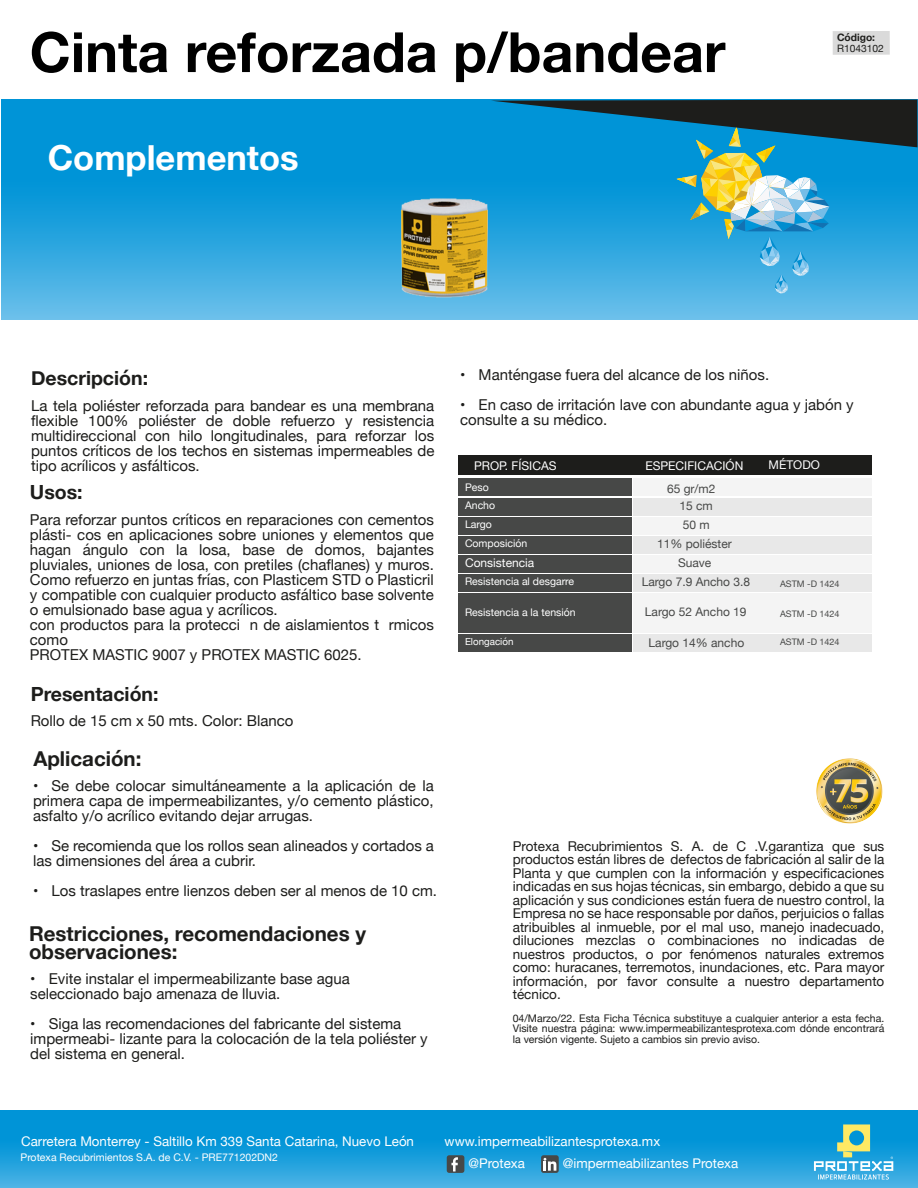
<style>
.page{position:relative;width:918px;height:1188px;background:#fff}
.page>*{position:absolute;margin:0;border:0;box-sizing:border-box;transform-origin:0 0}
.t1{font:700 55.5px "Helvetica Neue";color:#000}
.t2{font:700 34.5px "Helvetica Neue";color:#fff}
.t3{font:700 20.55px/18px "Helvetica Neue";color:#1d1d1b}
.t4{font:700 19.5px "Helvetica Neue";color:#1d1d1b}
.t5{font:15px/15px "Helvetica Neue";color:#1d1d1b}
.t6{font:13.5px/13.5px "Helvetica Neue";color:#1d1d1b;text-align:justify}
.t7{font:13.35px "Helvetica Neue";color:#fff}
.t8{font:12px "Helvetica Neue";color:#474847}
.t9{font:12px "Helvetica Neue";color:#fff}
.t10{font:10.5px/10.5px "Helvetica Neue";color:#1d1d1b;text-align:justify}
.t11{font:10.5px/18.6px "Helvetica Neue";color:#fff}
.t12{font:10.2px "Helvetica Neue";color:#1d1d1b}
.t13{font:700 10.2px "Helvetica Neue";color:#1d1d1b}
.t14{font:9.75px "Helvetica Neue";color:#fff}
.t15{font:9px "Helvetica Neue";color:#474847}
</style>
<div class="page">
<svg style="left:0;top:1111px;width:917px;height:77px;background:#179ddb"></svg>
<svg style="left:814px;top:1124px;width:79px;height:56px;background:#53b3cd"></svg>
<div style="left:447px;top:1155px;width:17px;height:18px;background:#474847;border-radius:2px"></div>
<svg style="left:451px;top:1157px;width:7px;height:15px"></svg>
<svg style="left:541px;top:1155px;width:18px;height:18px"></svg>
<svg style="left:544px;top:1158px;width:12px;height:13px"></svg>
<div style="left:833px;top:31px;width:57px;height:24px;background:#dadada"></div>
<svg style="left:1px;top:100px;width:917px;height:219px;background:#24a2dd"></svg>
<img style="left:817px;top:758px;width:65px;height:66px">
<div style="left:633px;top:556px;width:239px;height:17px;background:#f4f4f4"></div>
<div style="left:633px;top:575px;width:239px;height:17px;background:#e8e8e8"></div>
<div style="left:633px;top:594px;width:239px;height:39px;background:#f4f4f4"></div>
<div style="left:633px;top:634px;width:239px;height:17px;background:#e8e8e8"></div>
<div style="left:633px;top:517px;width:239px;height:18px;background:#f4f4f4"></div>
<div style="left:633px;top:536px;width:239px;height:18px;background:#e8e8e8"></div>
<div style="left:633px;top:498px;width:239px;height:17px;background:#e8e8e8"></div>
<div style="left:458px;top:456px;width:414px;height:19px;background:#1d1d1b"></div>
<div style="left:458px;top:556px;width:174px;height:17px;background:#474847"></div>
<div style="left:458px;top:575px;width:174px;height:17px;background:#474847"></div>
<div style="left:458px;top:594px;width:174px;height:39px;background:#474847"></div>
<div style="left:458px;top:634px;width:174px;height:17px;background:#474847"></div>
<div style="left:458px;top:517px;width:174px;height:18px;background:#474847"></div>
<div style="left:458px;top:536px;width:174px;height:18px;background:#474847"></div>
<div style="left:458px;top:498px;width:174px;height:17px;background:#474847"></div>
<div style="left:458px;top:478px;width:174px;height:18px;background:#474847"></div>
<div style="left:633px;top:478px;width:239px;height:18px;background:#f4f4f4"></div>
<img style="left:386px;top:186px;width:118px;height:118px">
<svg style="left:491px;top:100px;width:426px;height:193px;background:#2b93be"></svg>
<h1 class="t1" style="left:30px;top:9px;width:697px">Cinta reforzada p/bandear</h1>
<h2 class="t2" style="left:48px;top:130px;width:252px">Complementos</h2>
<p class="t13" style="left:837px;top:30px;width:40px">Código:</p>
<p class="t12" style="left:837px;top:41px;width:48px">R1043102</p>
<h3 class="t4" style="left:31px;top:363px;width:118px">Descripción:</h3>
<p class="t5" style="left:31px;top:399px;width:405px;text-align:justify">La tela poliéster reforzada para bandear es una membrana flexible 100% poliéster de doble refuerzo y resistencia multidireccional con hilo longitudinales, para reforzar los puntos críticos de los techos en sistemas impermeables de tipo acrílicos y asfálticos.</p>
<h3 class="t4" style="left:30px;top:477px;width:54px">Usos:</h3>
<p class="t5" style="left:30px;top:513px;width:406px">Para reforzar puntos críticos en reparaciones con cementos plásti- cos en aplicaciones sobre uniones y elementos que hagan ángulo con la losa, base de domos, bajantes pluviales, uniones de losa, con pretiles (chaflanes) y muros.<br>Como refuerzo en juntas frías, con Plasticem STD o Plasticril y compatible con cualquier producto asfáltico base solvente o emulsionado base agua y acrílicos.<br>con productos para la protecci n de aislamientos t rmicos como<br>PROTEX MASTIC 9007 y PROTEX MASTIC 6025.</p>
<h3 class="t4" style="left:31px;top:678px;width:129px">Presentación:</h3>
<p class="t5" style="left:31px;top:714px;width:264px">Rollo de 15 cm x 50 mts. Color: Blanco</p>
<h3 class="t3" style="left:33px;top:750px;width:110px">Aplicación:</h3>
<p class="t5" style="left:33px;top:779px;width:402px;text-align:justify">• Se debe colocar simultáneamente a la aplicación de la primera capa de impermeabilizantes, y/o cemento plástico, asfalto y/o acrílico evitando dejar arrugas.</p>
<p class="t5" style="left:33px;top:839px;width:402px">• Se recomienda que los rollos sean alineados y cortados a las dimensiones del área a cubrir.</p>
<p class="t5" style="left:33px;top:884px;width:406px">• Los traslapes entre lienzos deben ser al menos de 10 cm.</p>
<h3 class="t3" style="left:29px;top:925px;width:339px">Restricciones, recomendaciones y observaciones:</h3>
<p class="t5" style="left:30px;top:972px;width:321px">• Evite instalar el impermeabilizante base agua seleccionado bajo amenaza de lluvia.</p>
<p class="t5" style="left:30px;top:1017px;width:399px">• Siga las recomendaciones del fabricante del sistema impermeabi- lizante para la colocación de la tela poliéster y del sistema en general.</p>
<p class="t5" style="left:460px;top:368px;width:311px">• Manténgase fuera del alcance de los niños.</p>
<p class="t5" style="left:460px;top:398px;width:395px">• En caso de irritación lave con abundante agua y jabón y consulte a su médico.</p>
<p class="t9" style="left:474px;top:457px;width:84px">PROP. FÍSICAS</p>
<p class="t11" style="left:465px;top:478px;width:32px">Peso<br>Ancho</p>
<p class="t9" style="left:645px;top:457px;width:99px">ESPECIFICACIÓN</p>
<p class="t8" style="left:667px;top:480px;width:50px">65 gr/m2</p>
<p class="t8" style="left:679px;top:497px;width:35px">15 cm</p>
<p class="t11" style="left:465px;top:515px;width:28px">Largo</p>
<p class="t8" style="left:683px;top:516px;width:28px">50 m</p>
<p class="t11" style="left:465px;top:534px;width:64px">Composición</p>
<p class="t8" style="left:657px;top:535px;width:76px">11% poliéster</p>
<p class="t9" style="left:465px;top:555px;width:71px">Consistencia</p>
<p class="t8" style="left:678px;top:555px;width:35px">Suave</p>
<p class="t11" style="left:465px;top:573px;width:111px">Resistencia al desgarre</p>
<p class="t8" style="left:642px;top:573px;width:110px">Largo 7.9 Ancho 3.8</p>
<p class="t11" style="left:465px;top:604px;width:112px">Resistencia a la tensión</p>
<p class="t8" style="left:645px;top:604px;width:103px">Largo 52 Ancho 19</p>
<p class="t14" style="left:465px;top:635px;width:50px">Elongación</p>
<p class="t8" style="left:649px;top:634px;width:97px">Largo 14% ancho</p>
<p class="t9" style="left:769px;top:456px;width:53px">MÉTODO</p>
<p class="t15" style="left:780px;top:577px;width:61px">ASTM -D 1424</p>
<p class="t15" style="left:780px;top:607px;width:61px">ASTM -D 1424</p>
<p class="t15" style="left:780px;top:636px;width:61px">ASTM -D 1424</p>
<p class="t6" style="left:513px;top:840px;width:373px">Protexa Recubrimientos S. A. de C .V.garantiza que sus productos están libres de defectos de fabricación al salir de la Planta y que cumplen con la información y especificaciones indicadas en sus hojas técnicas, sin embargo, debido a que su aplicación y sus condiciones están fuera de nuestro control, la Empresa no se hace responsable por daños, perjuicios o fallas atribuibles al inmueble, por el mal uso, manejo inadecuado, diluciones mezclas o combinaciones no indicadas de nuestros productos, o por fenómenos naturales extremos como: huracanes, terremotos, inundaciones, etc. Para mayor información, por favor consulte a nuestro departamento técnico.</p>
<p class="t10" style="left:513px;top:1013px;width:373px">04/Marzo/22. Esta Ficha Técnica substituye a cualquier anterior a esta fecha.<br>Visite nuestra página: www.impermeabilizantesprotexa.com dónde encontrará la versión vigente. Sujeto a cambios sin previo aviso.</p>
<p class="t7" style="left:21px;top:1131px;width:394px">Carretera Monterrey - Saltillo Km 339 Santa Catarina, Nuevo León</p>
<p class="t7" style="left:445px;top:1131px;width:217px">www.impermeabilizantesprotexa.mx</p>
<p class="t11" style="left:21px;top:1149px;width:259px">Protexa Recubrimientos S.A. de C.V. - PRE771202DN2</p>
<p class="t7" style="left:468px;top:1154px;width:58px">@Protexa</p>
<p class="t7" style="left:563px;top:1154px;width:177px">@impermeabilizantes Protexa</p>
</div>
